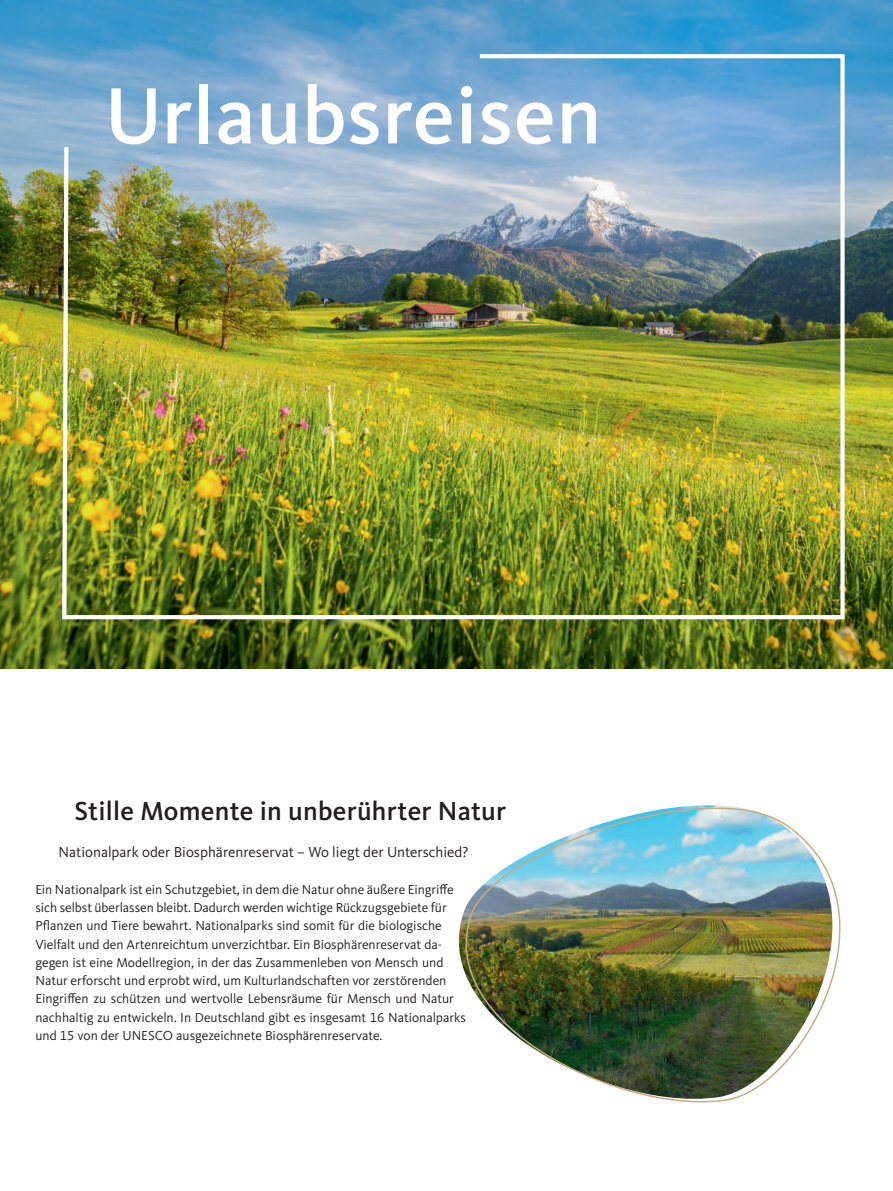
<style>
.page{position:relative;width:893px;height:1191px;background:#fff}
.page>*{position:absolute;margin:0;border:0;box-sizing:border-box;transform-origin:0 0}
.t1{font:500 82.5px "Kievit Pro";letter-spacing:.01em;color:#fff}
.t2{font:500 27px "Kievit Pro";letter-spacing:.01em;color:#231f20}
.t3{font:15px "Kievit Pro";color:#231f20}
.t4{font:13.5px/18.3px "Kievit Pro";color:#231f20}
</style>
<div class="page">
<img style="left:0;top:0;width:893px;height:669px">
<img style="left:60px;top:52px;width:787px;height:569px">
<img style="left:458px;top:805px;width:383px;height:298px">
<h1 class="t1" style="left:104px;top:67px;width:498px">Urlaubsreisen</h1>
<h2 class="t2" style="left:75px;top:795px;width:433px">Stille Momente in unberührter Natur</h2>
<p class="t3" style="left:58px;top:845px;width:411px">Nationalpark oder Biosphärenreservat – Wo liegt der Unterschied?</p>
<p class="t4" style="left:35px;top:881px;width:432px">Ein Nationalpark ist ein Schutzgebiet, in dem die Natur ohne äußere Eingriffe sich selbst überlassen bleibt. Dadurch werden wichtige Rückzugsgebiete für Pflanzen und Tiere bewahrt. Nationalparks sind somit für die biologische Vielfalt und den Artenreichtum unverzichtbar. Ein Biosphärenreservat da&shy;gegen ist eine Modellregion, in der das Zusammenleben von Mensch und Natur erforscht und erprobt wird, um Kulturlandschaften vor zerstörenden Eingriffen zu schützen und wertvolle Lebensräume für Mensch und Natur nachhaltig zu entwickeln. In Deutschland gibt es insgesamt 16 Nationalparks und 15 von der UNESCO ausgezeichnete Biosphärenreservate.</p>
</div>
